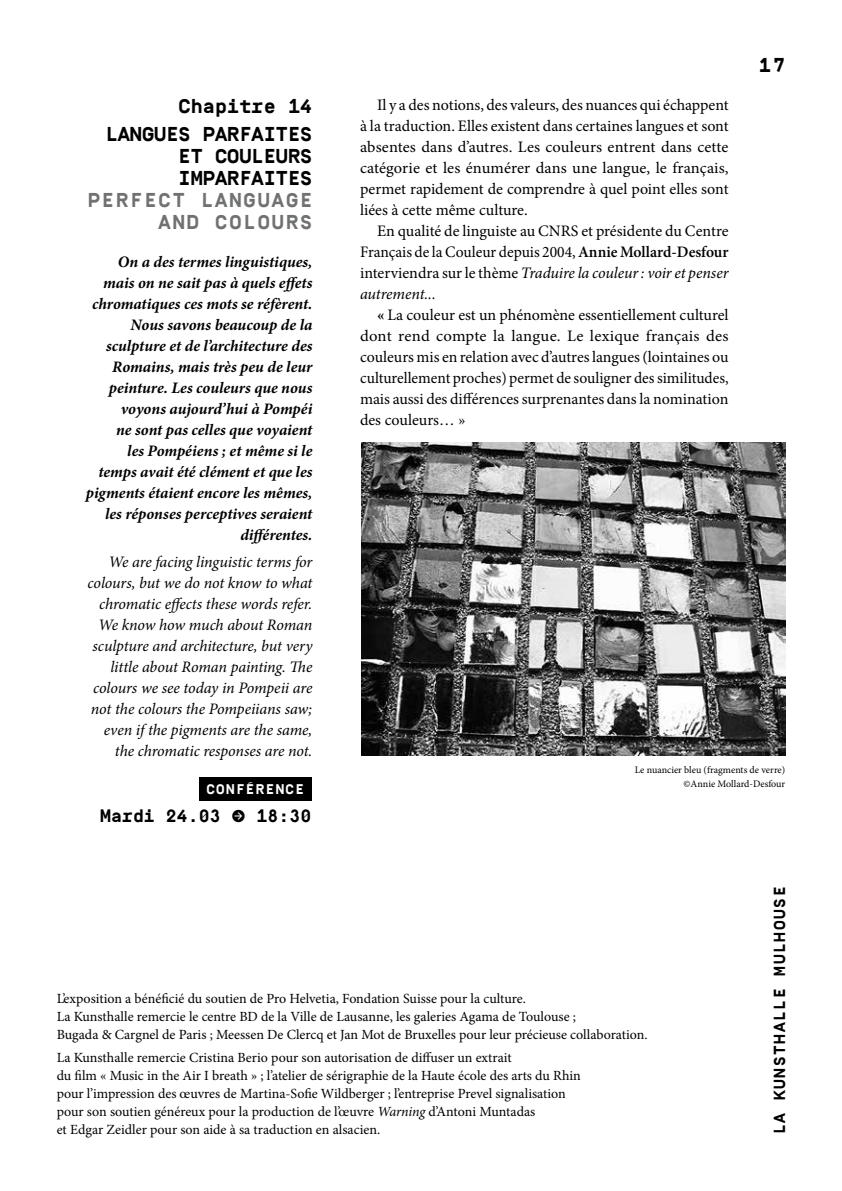
<style>
.page{position:relative;width:842px;height:1191px;background:#fff}
.page>*{position:absolute;margin:0;border:0;box-sizing:border-box;transform-origin:0 0}
.t1{font:700 20px/27.6px "Simplon BP Mono";color:#000;text-align:right}
.t2{font:700 20px/22px "Simplon BP Mono";letter-spacing:.1em;color:#707172}
.t3{font:700 18px "Simplon BP Mono";color:#000}
.t4{font:16px/21px "Minion Pro";color:#000;text-align:justify}
.t5{font:italic 700 16px/21px "Minion Pro";color:#000;text-align:right}
.t6{font:italic 16px/21px "Minion Pro";letter-spacing:-.01em;color:#000;text-align:right}
.t7{font:700 16px "Simplon BP Mono";letter-spacing:.1em;color:#000}
.t8{font:14px/18px "Minion Pro";color:#000}
.t9{font:700 14px "Simplon BP Mono";letter-spacing:.1em;color:#fff}
.t10{font:10px/14px "Minion Pro";color:#000;text-align:right}
.s1{font-family:"Klavika Arrows";font-weight:400}
.s2{font-weight:600}
.s3{font-style:italic}
.s4{font-weight:700}
</style>
<div class="page">
<img style="left:361px;top:442px;width:424px;height:313px">
<div style="left:199px;top:777px;width:112px;height:24px;background:#000"></div>
<p class="t1" style="left:106px;top:91px;width:208px">CHAPITRE 14<br>LANGUES PARFAITES</p>
<p class="t1" style="left:179px;top:144px;width:122px;line-height:22px;text-align:left">ET COUL EURS<br>IMPAR</p>
<p class="t1" style="left:239px;top:163px;width:72px">FAITES</p>
<p class="t2" style="left:159px;top:188px;width:155px;text-indent:99px">UAG E<br>AND COLOURS</p>
<p class="t5" style="left:86px;top:251px;width:228px">On a des termes linguistiques, mais on ne sait pas à quels effets chromatiques ces mots se réfèrent.<br>Nous savons beaucoup de la sculpture et de l’architecture des<br>Romains, mais très peu de leur peinture. Les couleurs que nous voyons aujourd’hui à Pompéi<br>ne sont pas celles que voyaient<br>les Pompéiens ; et même si le temps avait été clément et que les pigments étaient encore les mêmes, les réponses perceptives seraient différentes.</p>
<p class="t6" style="left:88px;top:551px;width:226px">We are facing linguistic terms for colours, but we do not know to what chromatic effects these words refer.<br>We know how much about Roman sculpture and architecture, but very little about Roman painting. The colours we see today in Pompeii are not the colours the Pompeiians saw; even if the pigments are the same, the chromatic responses are not.</p>
<p class="t2" style="left:88px;top:188px;width:85px">PERFECT</p>
<p class="t2" style="left:201px;top:188px;width:14px">LANG</p>
<p class="t9" style="left:206px;top:780px;width:99px">CONFÉRENCE</p>
<p class="t3" style="left:100px;top:804px;width:213px">MARDI 24.03 <span class="s1">R</span> 18:30</p>
<p class="t4" style="left:360px;top:94px;width:370px;text-indent:17px">Il y a des notions, des valeurs, des nuances qui échappent à la traduction. Elles existent dans certaines langues et sont absentes dans d’autres. Les couleurs entrent dans cette catégorie et les énumérer dans une langue, le français, permet rapidement de comprendre à quel point elles sont liées à cette même culture.</p>
<p class="t4" style="left:360px;top:220px;width:370px;text-indent:17px">En qualité de linguiste au CNRS et présidente du Centre Français de la Couleur depuis 2004, <span class="s2">Annie Mollard-Desfour </span>interviendra sur le thème <span class="s3">Traduire la couleur : voir et penser autrement...</span></p>
<p class="t4" style="left:360px;top:304px;width:370px;text-indent:17px"><span class="s4">«</span> La couleur est un phénomène essentiellement culturel dont rend compte la langue. Le lexique français des couleurs mis en relation avec d’autres langues (lointaines ou culturellement proches) permet de souligner des similitudes, mais aussi des différences surprenantes dans la nomination des couleurs… »</p>
<p class="t1" style="left:759px;top:50px;width:28px">17</p>
<p class="t10" style="left:635px;top:763px;width:152px">Le nuancier bleu (fragments de verre) ©Annie Mollard-Desfour</p>
<p class="t8" style="left:57px;top:989px;width:592px">L’exposition a bénéficié du soutien de Pro Helvetia, Fondation Suisse pour la culture.<br>La Kunsthalle remercie le centre BD de la Ville de Lausanne, les galeries Agama de Toulouse ;<br>Bugada &amp; Cargnel de Paris ; Meessen De Clercq et Jan Mot de Bruxelles pour leur précieuse collaboration.</p>
<p class="t8" style="left:57px;top:1049px;width:526px">La Kunsthalle remercie Cristina Berio pour son autorisation de diffuser un extrait<br>du film « Music in the Air I breath » ; l’atelier de sérigraphie de la Haute école des arts du Rhin pour l’impression des œuvres de Martina-Sofie Wildberger ; l’entreprise Prevel signalisation pour son soutien généreux pour la production de l’œuvre <span class="s3">Warning</span> d’Antoni Muntadas<br>et Edgar Zeidler pour son aide à sa traduction en alsacien.</p>
<p class="t7" style="left:769px;top:1134px;width:249px;rotate:-90deg">LA KUNSTHALLE MUL HOUSE</p>
</div>
